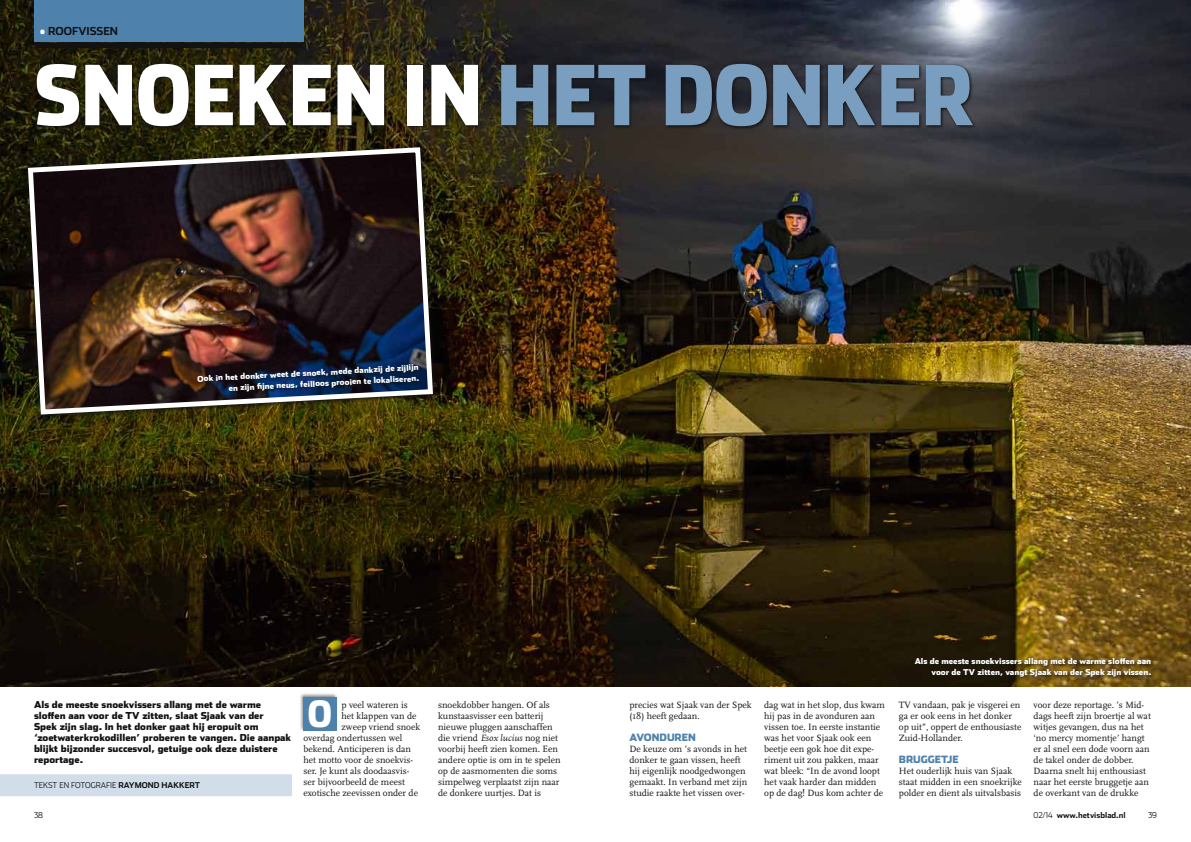
<style>
.page{position:relative;width:1191px;height:842px;background:#fff}
.page>*{position:absolute;margin:0;border:0;box-sizing:border-box;transform-origin:0 0}
.t1{font:900 82px "Stainless Cond";color:#fff}
.t2{font:900 36px "Stainless Cond";color:#fff}
.t3{font:700 11px "Stainless";color:#121212}
.t4{font:900 10px "Stainless";color:#4e82ad}
.t5{font:9.5px/11px "Scala";color:#121212}
.t6{font:900 9.5px/11px "Stainless";color:#121212}
.t7{font:900 8px/11px "Stainless";color:#fff;text-align:right}
.t8{font:300 8px "Stainless";color:#121212}
.t9{font:700 8px "Stainless";color:#121212}
.s1{font-weight:900;color:#fff}
.s2{color:#7a9ec0}
.s3{font-weight:700}
.s4{font-family:"AD Scala";font-style:italic}
.s5{font-weight:300}
</style>
<div class="page">
<img style="left:0;top:0;width:1191px;height:686px">
<svg style="left:35px;top:62px;width:942px;height:69px;background:#1f1e19"></svg>
<div style="left:34px;top:0;width:269px;height:41px;background:#4e82ad"></div>
<svg style="left:34px;top:43px;width:269px;height:5px"></svg>
<div style="left:913px;top:657px;width:242px;height:24px;background:#121212;opacity:.75"></div>
<div style="left:0;top:774px;width:292px;height:22px;background:#d1dde8"></div>
<div style="left:299px;top:693px;width:39px;height:39px;background:#121212;opacity:.5"></div>
<div style="left:303px;top:697px;width:33px;height:33px;background:#4e82ad"></div>
<img style="left:25px;top:145px;width:410px;height:272px">
<div style="left:196px;top:363px;width:227px;height:32px;background:#121212;opacity:.75"></div>
<p class="t3" style="left:40px;top:25px;width:80px"><span class="s1">•</span> ROOFVISSEN</p>
<h1 class="t1" style="left:34px;top:45px;width:941px">SNOEKEN IN <span class="s2">HET DONKER</span></h1>
<p class="t7" style="left:197px;top:373px;width:223px;rotate:-3deg">Ook in het donker weet de snoek, mede dankzij de zijlijn en zijn fi jne neus, feilloos prooien te lokaliseren.</p>
<p class="t6" style="left:34px;top:699px;width:259px">Als de meeste snoekvissers allang met de warme sloffen aan voor de TV zitten, slaat Sjaak van der<br>Spek zijn slag. In het donker gaat hij eropuit om ‘zoetwaterkrokodillen’ proberen te vangen. Die aanpak blijkt bijzonder succesvol, getuige ook deze duistere reportage.</p>
<p class="t8" style="left:34px;top:781px;width:168px">TEKST en FOTOGRAFIE <span class="s3">RAYMON D HAKKERT</span></p>
<h2 class="t2" style="left:308px;top:692px;width:26px">O</h2>
<p class="t5" style="left:438px;top:700px;width:124px">snoekdobber hangen. Of als kunstaasvisser een batterij nieuwe pluggen aanschaffen die vriend <span class="s4">Esox lucius</span> nog niet voorbij heeft zien komen. Een andere optie is om in te spelen op de aasmomenten die soms simpelweg verplaatst zijn naar de donkere uurtjes. Dat is</p>
<p class="t5" style="left:629px;top:700px;width:124px">precies wat Sjaak van der Spek (18) heeft gedaan.</p>
<p class="t5" style="left:341px;top:700px;width:68px">p veel wateren is</p>
<p class="t5" style="left:341px;top:711px;width:77px">het klappen van de</p>
<p class="t5" style="left:341px;top:722px;width:80px">zweep vriend snoek</p>
<p class="t5" style="left:303px;top:733px;width:101px">overdag ondertussen wel</p>
<p class="t5" style="left:303px;top:744px;width:109px">bekend. Anticiperen is dan</p>
<p class="t5" style="left:303px;top:755px;width:111px">het motto voor de snoekvis-</p>
<p class="t5" style="left:303px;top:766px;width:107px">ser. Je kunt als doodaasvis-</p>
<p class="t5" style="left:303px;top:777px;width:103px">ser bijvoorbeeld de meest</p>
<p class="t5" style="left:303px;top:788px;width:116px">exotische zeevissen onder de</p>
<p class="t4" style="left:629px;top:731px;width:68px">AVONDUREN</p>
<p class="t5" style="left:629px;top:744px;width:119px">De keuze om ’s avonds in het donker te gaan vissen, heeft hij eigenlijk noodgedwongen gemaakt. In verband met zijn studie raakte het vissen over-</p>
<p class="t7" style="left:914px;top:656px;width:238px">Als de meeste snoekvissers allang met de warme sloffen aan voor de TV zitten, vangt Sjaak van der Spek zijn vissen.</p>
<p class="t5" style="left:764px;top:700px;width:122px">dag wat in het slop, dus kwam hij pas in de avonduren aan vissen toe. In eerste instantie was het voor Sjaak ook een beetje een gok hoe dit expe&shy;riment uit zou pakken, maar wat bleek: “In de avond loopt het vaak harder dan midden op de dag! Dus kom achter de</p>
<p class="t5" style="left:899px;top:700px;width:124px">TV vandaan, pak je visgerei en ga er ook eens in het donker op uit”, oppert de enthousiaste<br>Zuid-Hollander.</p>
<p class="t4" style="left:899px;top:753px;width:61px">BRUGGETJE</p>
<p class="t5" style="left:899px;top:766px;width:125px">Het ouderlijk huis van Sjaak staat midden in een snoekrijke polder en dient als uitvalsbasis</p>
<p class="t5" style="left:1033px;top:700px;width:119px">voor deze reportage. ’s Mid&shy;dags heeft zijn broertje al wat witjes gevangen, dus na het ‘no mercy momentje’ hangt er al snel een dode voorn aan de takel onder de dobber.<br>Daarna snelt hij enthousiast naar het eerste bruggetje aan de overkant van de drukke</p>
<p class="t8" style="left:34px;top:811px;width:11px">38</p>
<p class="t9" style="left:1033px;top:810px;width:94px"><span class="s5">02/14</span> WWW.HETVISBLAD.NL</p>
<p class="t8" style="left:1148px;top:811px;width:10px">39</p>
</div>
